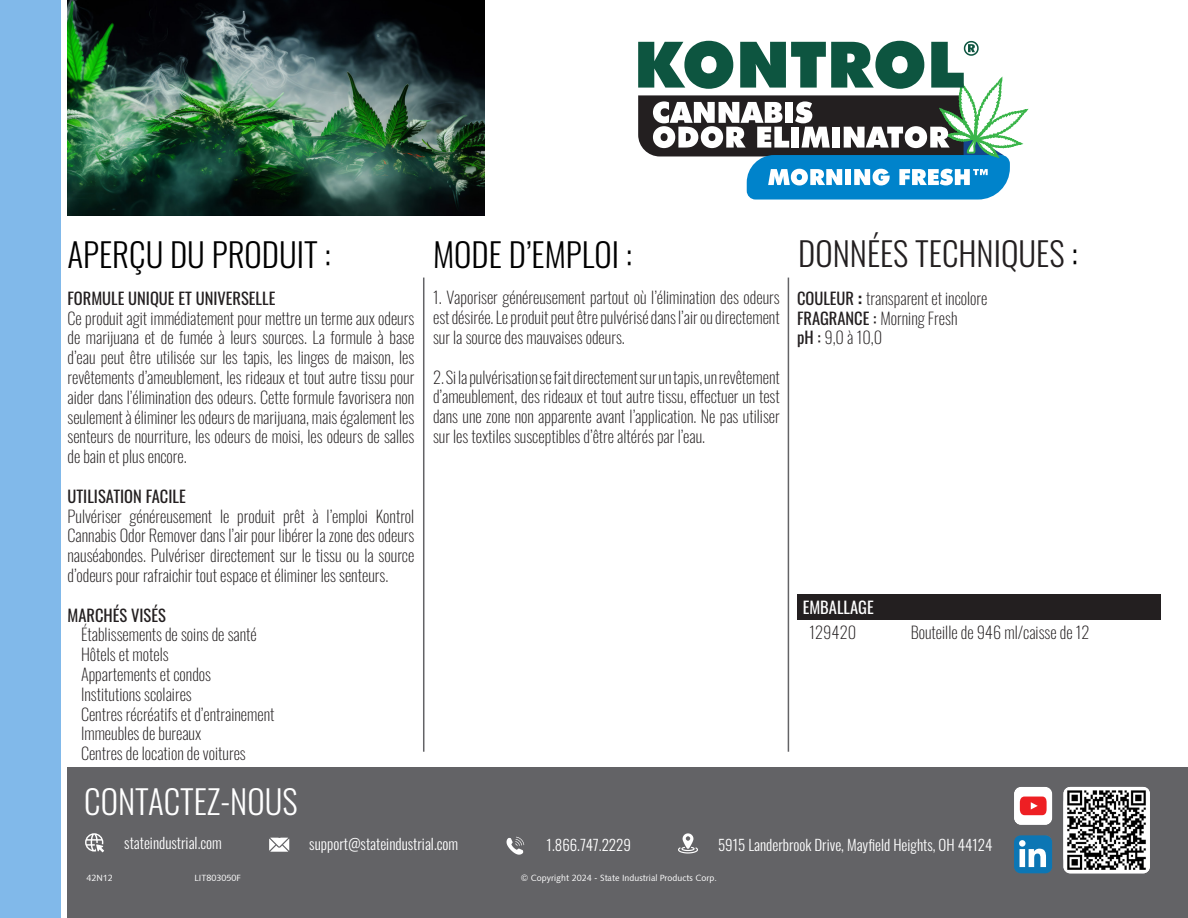
<style>
.page{position:relative;width:1188px;height:918px;background:#fff}
.page>*{position:absolute;margin:0;border:0;box-sizing:border-box;transform-origin:0 0}
.Paragraph_Style_8{font:300 33px "Oswald";color:#000}
.Paragraph_Style_8-2{font:300 33px "Oswald";color:#231f20}
.Paragraph_Style_16{font:300 33px "Oswald";color:#fff}
.t1{font:200 16.5px/19.8px "Oswald";color:#231f20;text-align:justify}
.t2{font:16.5px "Oswald";color:#231f20}
.t3{font:16.5px "Oswald";color:#fff}
.Paragraph_Style_15{font:300 15px "Oswald";color:#fff}
.t4{font:9px "Humanist 531 BT Roman A";color:#fff}
.s1{color:#000}
.s2{font-weight:400}
.s3{font-weight:700}
</style>
<div class="page">
<img style="left:68px;top:0;width:417px;height:216px">
<div style="left:68px;top:768px;width:1120px;height:150px;background:#636366"></div>
<svg style="left:507px;top:837px;width:17px;height:18px"></svg>
<svg style="left:678px;top:833px;width:20px;height:21px"></svg>
<svg style="left:269px;top:838px;width:20px;height:14px"></svg>
<svg style="left:1014px;top:835px;width:38px;height:38px"></svg>
<svg style="left:1014px;top:787px;width:38px;height:38px"></svg>
<img style="left:1064px;top:787px;width:86px;height:86px">
<div style="left:797px;top:594px;width:364px;height:26px;background:#231f20"></div>
<div style="left:0;top:0;width:60px;height:918px;background:#81b9ea"></div>
<svg style="left:85px;top:833px;width:19px;height:19px"></svg>
<hr style="left:423px;top:278px;width:1px;height:474px;background:#636366">
<hr style="left:788px;top:278px;width:1px;height:474px;background:#636366">
<svg style="left:638px;top:41px;width:391px;height:159px"></svg>
<p class="Paragraph_Style_8" style="left:68px;top:225px;width:265px">APERÇU DU PRODUIT :</p>
<p class="Paragraph_Style_8" style="left:433px;top:225px;width:201px">MODE D’EMPLOI :</p>
<p class="Paragraph_Style_8-2" style="left:798px;top:225px;width:281px">DONNÉES TECHNIQUES <span class="s1">:</span></p>
<p class="t2" style="left:68px;top:283px;width:209px">FORMULE UNIQUE ET UNIVERSELLE</p>
<p class="t1" style="left:68px;top:306px;width:348px">Ce produit agit immédiatement pour mettre un terme aux odeurs de marijuana et de fumée à leurs sources. La formule à base d’eau peut être utilisée sur les tapis, les linges de maison, les revêtements d’ameublement, les rideaux et tout autre tissu pour aider dans l’élimination des odeurs. Cette formule favorisera non seulement à éliminer les odeurs de marijuana, mais également les senteurs de nourriture, les odeurs de moisi, les odeurs de salles de bain et plus encore.</p>
<p class="t2" style="left:68px;top:481px;width:120px">UTILISATION FACILE</p>
<p class="t1" style="left:68px;top:504px;width:348px">Pulvériser généreusement le produit prêt à l’emploi Kontrol Cannabis Odor Remover dans l’air pour libérer la zone des odeurs nauséabondes. Pulvériser directement sur le tissu ou la source d’odeurs pour rafraichir tout espace et éliminer les senteurs.</p>
<p class="t2" style="left:68px;top:600px;width:100px">MARCHÉS VISÉS</p>
<p class="t1" style="left:81px;top:623px;width:177px">Établissements de soins de santé</p>
<p class="t1" style="left:81px;top:643px;width:89px">Hôtels et motels</p>
<p class="t1" style="left:81px;top:662px;width:132px">Appartements et condos</p>
<p class="t1" style="left:81px;top:682px;width:112px">Institutions scolaires</p>
<p class="t1" style="left:81px;top:702px;width:195px">Centres récréatifs et d’entrainement</p>
<p class="t1" style="left:81px;top:722px;width:122px">Immeubles de bureaux</p>
<p class="t1" style="left:81px;top:742px;width:166px">Centres de location de voitures</p>
<p class="t1" style="left:433px;top:286px;width:348px">1. Vaporiser généreusement partout où l’élimination des odeurs est désirée. Le produit peut être pulvérisé dans l’air ou directement sur la source des mauvaises odeurs.</p>
<p class="t1" style="left:433px;top:365px;width:348px">2. Si la pulvérisation se fait directement sur un tapis, un revêtement d’ameublement, des rideaux et tout autre tissu, effectuer un test dans une zone non apparente avant l’application. Ne pas utiliser sur les textiles susceptibles d’être altérés par l’eau.</p>
<p class="t1" style="left:797px;top:286px;width:192px"><span class="s2">COULEUR</span> <span class="s3">:</span> transparent et incolore</p>
<p class="t1" style="left:797px;top:306px;width:162px"><span class="s2">FRAGRANCE :</span> Morning Fresh</p>
<p class="t1" style="left:797px;top:326px;width:87px"><span class="s2">pH :</span> 9,0 à 10,0</p>
<p class="t3" style="left:803px;top:592px;width:73px">EMBALLAGE</p>
<p class="t1" style="left:809px;top:621px;width:48px">129420</p>
<p class="t1" style="left:911px;top:621px;width:180px">Bouteille de 946 ml/caisse de 12</p>
<p class="Paragraph_Style_16" style="left:84px;top:772px;width:215px">CONTACTEZ-NOUS</p>
<p class="Paragraph_Style_15" style="left:124px;top:830px;width:99px">stateindustrial.com</p>
<p class="Paragraph_Style_15" style="left:309px;top:830px;width:150px">support@stateindustrial.com</p>
<p class="Paragraph_Style_15" style="left:547px;top:832px;width:86px">1.866.747.2229</p>
<p class="Paragraph_Style_15" style="left:718px;top:831px;width:276px">5915 Landerbrook Drive, Mayfield Heights, OH 44124</p>
<p class="t4" style="left:86px;top:872px;width:28px">42N12</p>
<p class="t4" style="left:194px;top:872px;width:48px">LIT803050F</p>
<p class="t4" style="left:521px;top:872px;width:197px">© Copyright 2024 - State Industrial Products Corp.</p>
</div>
